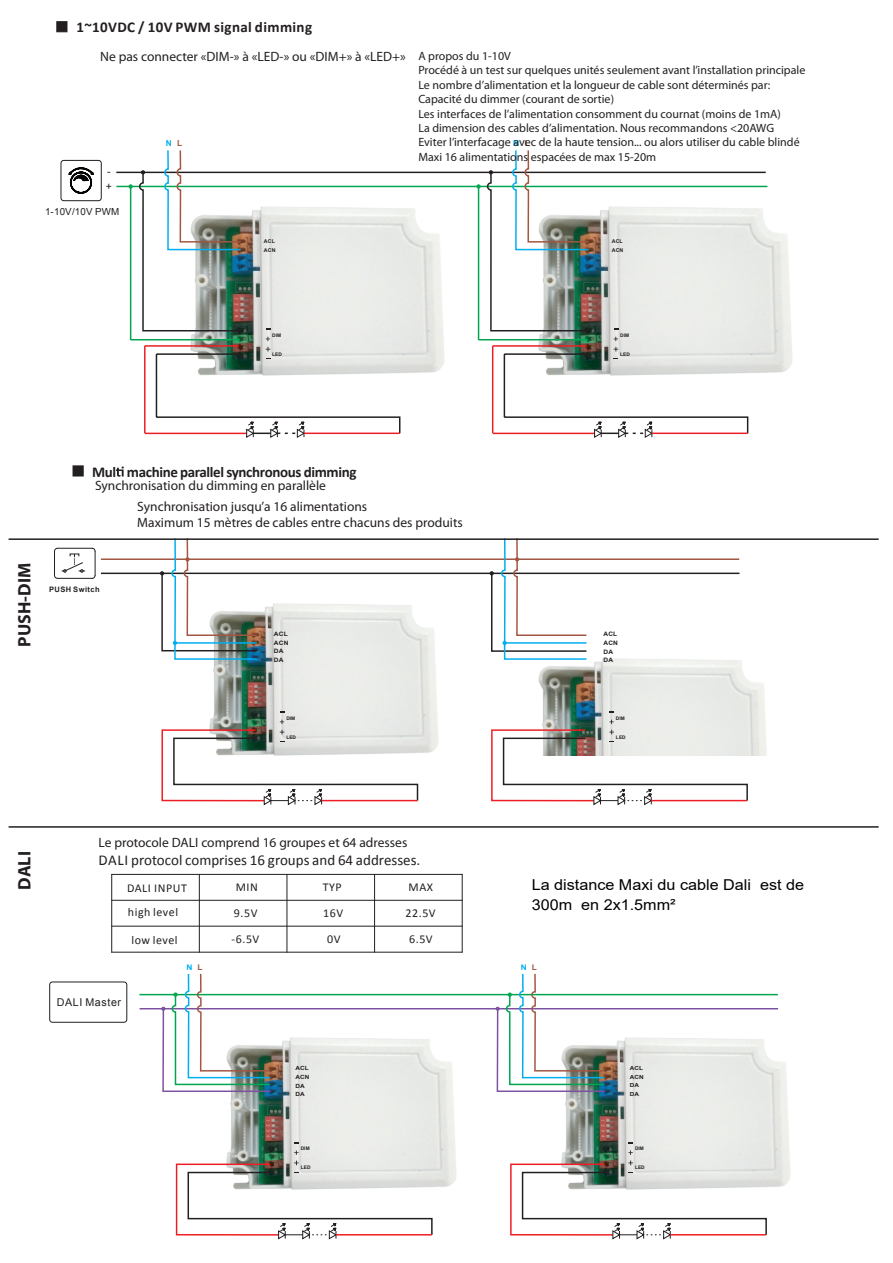
<style>
.page{position:relative;width:893px;height:1263px;background:#fff}
.page>*{position:absolute;margin:0;border:0;box-sizing:border-box;transform-origin:0 0}
.t1{font:700 18px "Myriad Pro";color:#231f20}
.t2{font:15px "Calibri";color:#231f20}
.t3{font:15px/19.4px "Arial";color:#000;scale:1.08 1}
.t4{font:700 15px "Calibri";letter-spacing:-.025em;color:#231f20}
.t5{font:700 15px "Calibri";letter-spacing:.025em;color:#231f20}
.t6{font:13.5px/16.2px "Myriad Pro";color:#231f20}
.t7{font:12px/14.4px "Myriad Pro";color:#231f20}
.t8{font:12px/26.1px "Calibri";letter-spacing:.045em;color:#231f20;text-align:center}
.t9{font:10.8px "Arial";letter-spacing:.055em;color:#231f20}
.t10{font:10.5px/14.9px "Arial";color:#231f20}
.t11{font:9.75px "Arial";letter-spacing:.02em;color:#231f20}
.t12{font:700 8.25px "Arial";color:#00aeef}
.t13{font:700 7.65px "Arial";color:#00aeef;scale:1.08 1}
.t14{font:700 7.5px "Arial";letter-spacing:.055em;color:#231f20}
.t15{font:700 6.15px/8.6px "Arial";letter-spacing:.015em;color:#231f20;scale:1.07 1}
.t16{font:700 6px/8.4px "Arial";letter-spacing:.015em;color:#231f20;scale:1.11 1}
.t17{font:700 5.7px/8.7px "Arial";letter-spacing:.015em;color:#231f20;scale:1.11 1}
.t18{font:700 5.55px/8.4px "Arial";letter-spacing:.015em;color:#231f20;scale:1.14 1}
.t19{font:700 5.25px/9.1px "Arial";letter-spacing:.015em;color:#231f20}
.t20{font:700 4.8px "Arial";letter-spacing:.015em;color:#231f20}
.s1{color:#a25641}
</style>
<div class="page">
<img style="left:190px;top:207px;width:254px;height:166px">
<hr style="left:116px;top:186px;width:651px;height:1px;background:#00a54f">
<hr style="left:116px;top:172px;width:650px;height:1px;background:#231f20">
<div style="left:61px;top:160px;width:41px;height:41px;border:1px solid #231f20;border-radius:3px"></div>
<svg style="left:69px;top:168px;width:25px;height:26px"></svg>
<hr style="left:130px;top:186px;width:1px;height:154px;background:#00a54f">
<hr style="left:131px;top:339px;width:109px;height:1px;background:#00a54f">
<hr style="left:145px;top:433px;width:102px;height:1px;background:#ee1d23">
<hr style="left:144px;top:346px;width:2px;height:87px;background:#ee1d23">
<hr style="left:145px;top:345px;width:94px;height:2px;background:#ee1d23">
<svg style="left:155px;top:347px;width:246px;height:91px"></svg>
<svg style="left:266px;top:337px;width:4px;height:4px"></svg>
<svg style="left:129px;top:150px;width:113px;height:182px"></svg>
<img style="left:538px;top:207px;width:254px;height:166px">
<hr style="left:478px;top:186px;width:1px;height:154px;background:#00a54f">
<hr style="left:479px;top:339px;width:109px;height:1px;background:#00a54f">
<hr style="left:493px;top:433px;width:102px;height:1px;background:#ee1d23">
<hr style="left:492px;top:346px;width:1px;height:87px;background:#ee1d23">
<hr style="left:493px;top:345px;width:94px;height:2px;background:#ee1d23">
<svg style="left:503px;top:347px;width:246px;height:91px"></svg>
<svg style="left:614px;top:337px;width:4px;height:4px"></svg>
<svg style="left:476px;top:150px;width:114px;height:182px"></svg>
<div style="left:73px;top:466px;width:10px;height:10px;background:#231f20"></div>
<svg style="left:116px;top:467px;width:8px;height:10px"></svg>
<div style="left:57px;top:21px;width:10px;height:11px;background:#231f20;border:1px solid #231f20"></div>
<hr style="left:101px;top:573px;width:638px;height:1px;background:#231f20">
<hr style="left:101px;top:558px;width:638px;height:2px;background:#a25641">
<hr style="left:57px;top:548px;width:35px;height:1px;background:#231f20">
<svg style="left:91px;top:547px;width:5px;height:32px"></svg>
<hr style="left:57px;top:578px;width:35px;height:1px;background:#231f20">
<svg style="left:54px;top:547px;width:31px;height:32px"></svg>
<img style="left:210px;top:604px;width:229px;height:149px">
<svg style="left:160px;top:540px;width:98px;height:120px"></svg>
<svg style="left:161px;top:720px;width:258px;height:86px"></svg>
<img style="left:539px;top:658px;width:228px;height:98px">
<svg style="left:490px;top:540px;width:98px;height:120px"></svg>
<svg style="left:491px;top:720px;width:258px;height:86px"></svg>
<hr style="left:111px;top:874px;width:1px;height:78px;background:#231f20">
<hr style="left:199px;top:874px;width:1px;height:78px;background:#231f20">
<hr style="left:287px;top:874px;width:1px;height:78px;background:#231f20">
<hr style="left:374px;top:874px;width:1px;height:78px;background:#231f20">
<hr style="left:462px;top:874px;width:1px;height:78px;background:#231f20">
<hr style="left:111px;top:952px;width:352px;height:1px;background:#231f20">
<hr style="left:111px;top:926px;width:352px;height:1px;background:#231f20">
<hr style="left:111px;top:900px;width:352px;height:1px;background:#231f20">
<hr style="left:111px;top:874px;width:352px;height:1px;background:#231f20">
<img style="left:230px;top:1037px;width:226px;height:150px">
<hr style="left:140px;top:1008px;width:638px;height:1px;background:#7c51a1">
<hr style="left:139px;top:994px;width:639px;height:1px;background:#00a54f">
<svg style="left:175px;top:1150px;width:258px;height:90px"></svg>
<div style="left:49px;top:981px;width:78px;height:42px;border:1px solid #231f20;border-radius:3px"></div>
<svg style="left:161px;top:973px;width:111px;height:120px"></svg>
<img style="left:565px;top:1037px;width:226px;height:150px">
<svg style="left:510px;top:1150px;width:258px;height:90px"></svg>
<svg style="left:496px;top:973px;width:110px;height:120px"></svg>
<hr style="left:9px;top:538px;width:870px;height:2px;background:#231f20">
<hr style="left:9px;top:826px;width:870px;height:2px;background:#231f20">
<p class="t5" style="left:76px;top:17px;width:237px">1~10VDC / 10V PWM signal dimming</p>
<p class="t6" style="left:100px;top:48px;width:307px">Ne pas connecter «DIM-» à «LED-» ou «DIM+» à «LED+»</p>
<p class="t10" style="left:106px;top:164px;width:8px">- +</p>
<p class="t11" style="left:45px;top:205px;width:76px">1-10V/10V PWM</p>
<p class="t12" style="left:166px;top:137px;width:18px">N <span class="s1">L</span></p>
<p class="t19" style="left:264px;top:237px;width:13px">ACL<br>ACN</p>
<p class="t7" style="left:418px;top:49px;width:389px">A propos du 1-10V<br>Procédé à un test sur quelques unités seulement avant l’installation principale Le nombre d’alimentation et la longueur de cable sont déterminés par:<br>Capacité du dimmer (courant de sortie)<br>Les interfaces de l’alimentation consomment du cournat (moins de 1mA)<br>La dimension des cables d’alimentation. Nous recommandons &lt;20AWG<br>Eviter l’interfacage avec de la haute tension... ou alors utiliser du cable blindé Maxi 16 alimentations espacées de max 15-20m</p>
<p class="t12" style="left:513px;top:137px;width:18px">N <span class="s1">L</span></p>
<p class="t19" style="left:612px;top:237px;width:13px">ACL<br>ACN</p>
<p class="t20" style="left:272px;top:332px;width:10px">DIM</p>
<p class="t20" style="left:272px;top:351px;width:11px">LED</p>
<p class="t20" style="left:620px;top:332px;width:10px">DIM</p>
<p class="t20" style="left:620px;top:351px;width:11px">LED</p>
<h1 class="t1" style="left:13px;top:647px;width:85px;rotate:-90deg">PUSH-DIM</h1>
<p class="t4" style="left:92px;top:462px;width:266px">Mul machine parallel synchronous dimming</p>
<p class="t6" style="left:95px;top:477px;width:232px">Synchronisation du dimming en parallèle</p>
<p class="t14" style="left:49px;top:584px;width:52px">PUSH Switch</p>
<p class="t6" style="left:137px;top:498px;width:327px">Synchronisation jusqu’a 16 alimentations<br>Maximum 15 mètres de cables entre chacuns des produits</p>
<p class="t16" style="left:274px;top:630px;width:15px">ACL<br>ACN<br>DA<br>DA</p>
<p class="t20" style="left:286px;top:715px;width:10px">DIM</p>
<p class="t20" style="left:286px;top:734px;width:11px">LED</p>
<h1 class="t1" style="left:13px;top:890px;width:40px;rotate:-90deg">DALI</h1>
<p class="t6" style="left:99px;top:834px;width:310px">Le protocole DALI comprend 16 groupes et 64 adresses</p>
<p class="t2" style="left:99px;top:850px;width:323px">DALI protocol comprises 16 groups and 64 addresses.</p>
<p class="t8" style="left:127px;top:875px;width:61px;line-height:24.8px;text-align:left">DALI INPUT high level</p>
<p class="t8" style="left:131px;top:927px;width:48px">low level</p>
<p class="t9" style="left:57px;top:995px;width:66px">DALI Master</p>
<p class="t13" style="left:186px;top:962px;width:16px">N <span class="s1">L</span></p>
<p class="t8" style="left:232px;top:874px;width:29px">MIN<br>9.5V -6.5V</p>
<p class="t8" style="left:323px;top:874px;width:22px">TYP<br>16V<br>0V</p>
<p class="t8" style="left:405px;top:874px;width:32px">MAX<br>22.5V<br>6.5V</p>
<p class="t17" style="left:295px;top:1064px;width:14px">ACL<br>ACN<br>DA<br>DA</p>
<p class="t20" style="left:301px;top:1145px;width:10px">DIM</p>
<p class="t20" style="left:301px;top:1164px;width:11px">LED</p>
<p class="t15" style="left:604px;top:630px;width:15px">ACL<br>ACN<br>DA<br>DA</p>
<p class="t20" style="left:616px;top:715px;width:10px">DIM</p>
<p class="t20" style="left:616px;top:734px;width:11px">LED</p>
<p class="t3" style="left:532px;top:875px;width:254px">La distance Maxi du cable Dali est de<br>300m en 2x1.5mm²</p>
<p class="t13" style="left:521px;top:962px;width:16px">N <span class="s1">L</span></p>
<p class="t18" style="left:630px;top:1064px;width:14px">ACL<br>ACN<br>DA<br>DA</p>
<p class="t20" style="left:635px;top:1145px;width:10px">DIM</p>
<p class="t20" style="left:635px;top:1164px;width:11px">LED</p>
</div>
